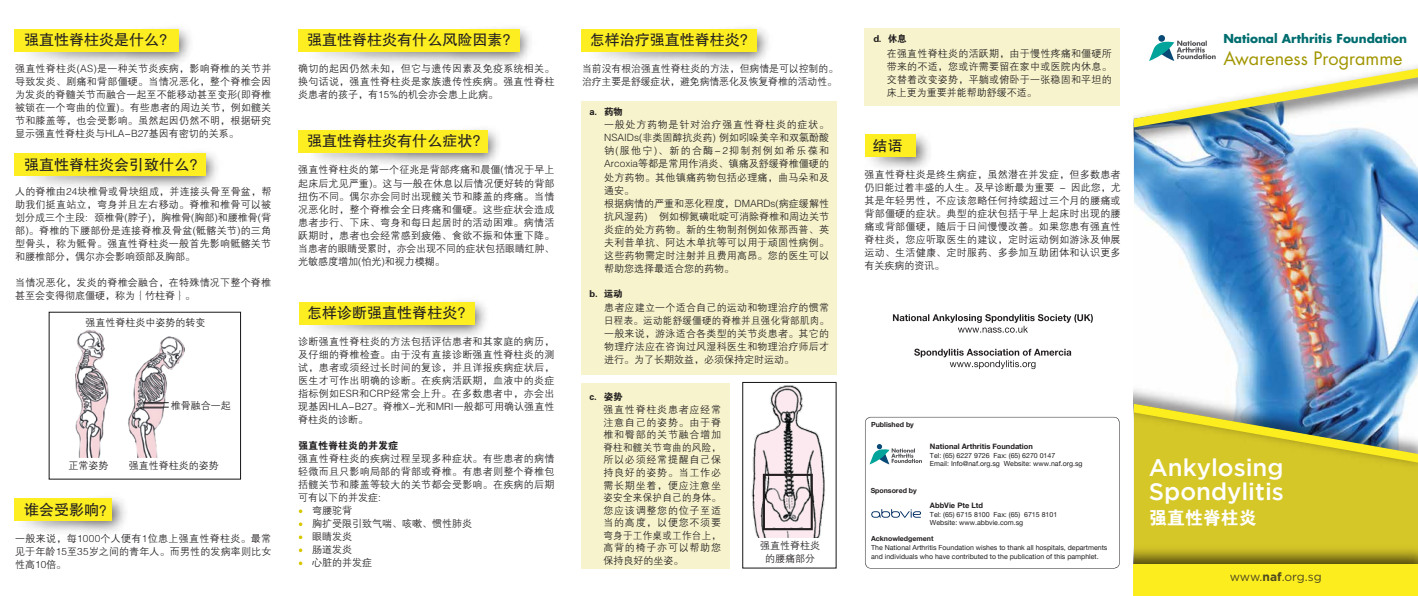
<style>
.page{position:relative;width:1418px;height:596px;background:#fff}
.page>*{position:absolute;margin:0;border:0;box-sizing:border-box;transform-origin:0 0}
.t1{font:500 24px/24px "Gotham";color:#fff}
.t2{font:18px "Futura";color:#a19600}
.t3{font:18px "FZDHTJW GB1 0";color:#fff}
.t4{font:15px "FZHTJW GB1 0";color:#231f20}
.t5{font:700 12px "Futura";color:#006d6f}
.t6{font:12px "Gotham";letter-spacing:-.01em;color:rgb(35 31 32/.8)}
.t7{font:10px/13px "FZZDXJW GB1 0";letter-spacing:.025em;color:#231f20;text-align:justify}
.t8{font:10px/13px "FZZDXJW GB1 0";color:#231f20}
.t9{font:10px "FZDHTJW GB1 0";color:#231f20}
.t10{font:9.5px "FZDHTJW GB1 0";letter-spacing:-.025em;color:#231f20}
.t11{font:700 7.5px "Helvetica Neue";color:#231f20}
.t12{font:7px/8.4px "Helvetica Neue";color:#231f20}
.t13{font:700 7px "Helvetica Neue";color:#231f20}
.s1{font-weight:700}
</style>
<div class="page">
<img style="left:1133px;top:152px;width:284px;height:227px">
<img style="left:1133px;top:55px;width:284px;height:97px">
<svg style="left:1133px;top:69px;width:284px;height:58px"></svg>
<div style="left:1133px;top:476px;width:284px;height:64px;background:#d6c728"></div>
<img style="left:1133px;top:379px;width:284px;height:97px">
<img style="left:1133px;top:403px;width:284px;height:59px">
<img style="left:1133px;top:540px;width:284px;height:24px">
<div style="left:1133px;top:564px;width:284px;height:31px;background:#fcee1e"></div>
<img style="left:76px;top:330px;width:109px;height:127px">
<img style="left:14px;top:28px;width:176px;height:36px">
<div style="left:14px;top:29px;width:164px;height:22px;background:#fcee21"></div>
<img style="left:298px;top:28px;width:232px;height:36px">
<div style="left:299px;top:29px;width:221px;height:22px;background:#fcee21"></div>
<img style="left:581px;top:28px;width:187px;height:36px">
<div style="left:581px;top:29px;width:176px;height:22px;background:#fcee21"></div>
<img style="left:871px;top:134px;width:58px;height:35px">
<div style="left:865px;top:134px;width:50px;height:23px;background:#fcee21"></div>
<img style="left:298px;top:129px;width:201px;height:35px">
<div style="left:299px;top:130px;width:189px;height:23px;background:#fcee21"></div>
<img style="left:299px;top:301px;width:187px;height:36px">
<div style="left:299px;top:302px;width:175px;height:22px;background:#fcee21"></div>
<img style="left:30px;top:152px;width:187px;height:35px">
<div style="left:14px;top:153px;width:192px;height:23px;background:#fcee21"></div>
<img style="left:14px;top:498px;width:112px;height:35px">
<div style="left:14px;top:498px;width:98px;height:22px;background:#fcee21"></div>
<div style="left:581px;top:383px;width:149px;height:185px;background:#f7f4cd"></div>
<div style="left:581px;top:101px;width:255px;height:273px;background:#f7f4cd"></div>
<div style="left:864px;top:28px;width:255px;height:77px;background:#f7f4cd"></div>
<div style="left:742px;top:381px;width:94px;height:187px;border:1px solid #161618"></div>
<svg style="left:865px;top:416px;width:254px;height:152px"></svg>
<div style="left:871px;top:535px;width:62px;height:7px;background:#fff"></div>
<div style="left:871px;top:544px;width:236px;height:7px;background:#fff"></div>
<div style="left:871px;top:553px;width:227px;height:7px;background:#fff"></div>
<div style="left:871px;top:421px;width:43px;height:7px;background:#fff"></div>
<svg style="left:871px;top:508px;width:50px;height:9px"></svg>
<svg style="left:893px;top:314px;width:199px;height:18px"></svg>
<svg style="left:914px;top:348px;width:157px;height:21px"></svg>
<img style="left:751px;top:385px;width:74px;height:152px">
<div style="left:762px;top:473px;width:50px;height:57px;border:2px solid #231f20"></div>
<svg style="left:143px;top:402px;width:26px;height:1px"></svg>
<hr style="left:139px;top:406px;width:30px;height:1px;background:#231f20">
<div style="left:1158px;top:35px;width:6px;height:7px;background:#084975;border-radius:50%"></div>
<svg style="left:1149px;top:40px;width:66px;height:21px"></svg>
<svg style="left:869px;top:444px;width:53px;height:20px"></svg>
<h3 class="t4" style="left:24px;top:32px;width:145px">强直性脊柱炎是什么?</h3>
<p class="t7" style="left:15px;top:62px;width:258px">强直性脊柱炎(AS)是一种关节炎疾病，影响脊椎的关节并导致发炎、剧痛和背部僵硬。当情况恶化，整个脊椎会因为发炎的脊髓关节而融合一起至不能移动甚至变形(即脊椎被锁在一个弯曲的位置)。有些患者的周边关节，例如髋关节和膝盖等，也会受影响。虽然起因仍然不明，根据研究显示强直性脊柱炎与HLA-B27基因有密切的关系。</p>
<h3 class="t4" style="left:24px;top:156px;width:175px">强直性脊柱炎会引致什么?</h3>
<p class="t7" style="left:15px;top:185px;width:258px">人的脊椎由24块椎骨或骨块组成，并连接头骨至骨盆，帮助我们挺直站立，弯身并且左右移动。脊椎和椎骨可以被划分成三个主段: 颈椎骨(脖子)，胸椎骨(胸部)和腰椎骨(背部)。脊椎的下腰部份是连接脊椎及骨盆(骶髂关节)的三角型骨头，称为骶骨。强直性脊柱炎一般首先影响骶髂关节和腰椎部分，偶尔亦会影响颈部及胸部。</p>
<p class="t7" style="left:15px;top:276px;width:257px">当情况恶化，发炎的脊椎会融合，在特殊情况下整个脊椎甚至会变得彻底僵硬，称为｛竹柱脊｝。</p>
<h3 class="t4" style="left:307px;top:31px;width:205px">强直性脊柱炎有什么风险因素?</h3>
<p class="t7" style="left:298px;top:62px;width:257px">确切的起因仍然未知，但它与遗传因素及免疫系统相关。换句话说，强直性脊柱炎是家族遗传性疾病。强直性脊柱炎患者的孩子，有15%的机会亦会患上此病。</p>
<h3 class="t4" style="left:307px;top:133px;width:175px">强直性脊柱炎有什么症状?</h3>
<p class="t7" style="left:298px;top:164px;width:258px">强直性脊柱炎的第一个征兆是背部疼痛和晨僵(情况于早上起床后尤见严重)。这与一般在休息以后情况便好转的背部扭伤不同。偶尔亦会同时出现髋关节和膝盖的疼痛。当情况恶化时，整个脊椎会全日疼痛和僵硬。这些症状会造成患者步行、下床、弯身和每日起居时的活动困难。病情活跃期时，患者也会经常感到疲倦、食欲不振和体重下降。当患者的眼睛受累时，亦会出现不同的症状包括眼睛红肿、光敏感度增加(怕光)和视力模糊。</p>
<h3 class="t4" style="left:590px;top:32px;width:160px">怎样治疗强直性脊柱炎?</h3>
<p class="t8" style="left:582px;top:62px;width:258px">当前没有根治强直性脊柱炎的方法，但病情是可以控制的。治疗主要是舒缓症状，避免病情恶化及恢复脊椎的活动性。</p>
<p class="t10" style="left:589px;top:107px;width:35px">a. 药物</p>
<p class="t7" style="left:604px;top:119px;width:226px;text-align:left">一般处方药物是针对治疗强直性脊柱炎的症状。<br>NSAIDs(非类固醇抗炎药) 例如吲哚美辛和双氯酚酸钠(服他宁)、新的合酶-2抑制剂例如希乐葆和<br>Arcoxia等都是常用作消炎、镇痛及舒缓脊椎僵硬的处方药物。其他镇痛药物包括必理痛，曲马朵和及通安。<br>根据病情的严重和恶化程度，DMARDs(病症缓解性抗风湿药) 例如柳氮磺吡啶可消除脊椎和周边关节炎症的处方药物。新的生物制剂例如依那西普、英夫利昔单抗、阿达木单抗等可以用于顽固性病例。这些药物需定时注射并且费用高昂。您的医生可以帮助您选择最适合您的药物。</p>
<p class="t10" style="left:589px;top:288px;width:35px">b. 运动</p>
<p class="t10" style="left:873px;top:34px;width:35px">d. 休息</p>
<p class="t7" style="left:886px;top:47px;width:226px">在强直性脊柱炎的活跃期，由于慢性疼痛和僵硬所带来的不适，您或许需要留在家中或医院内休息。交替着改变姿势，平躺或俯卧于一张稳固和平坦的床上更为重要并能帮助舒缓不适。</p>
<h3 class="t4" style="left:872px;top:137px;width:31px">结语</h3>
<p class="t7" style="left:864px;top:168px;width:258px">强直性脊柱炎是终生病症，虽然潜在并发症，但多数患者仍旧能过着丰盛的人生。及早诊断最为重要 - 因此您，尤其是年轻男性，不应该忽略任何持续超过三个月的腰痛或背部僵硬的症状。典型的症状包括于早上起床时出现的腰痛或背部僵硬，随后于日间慢慢改善。如果您患有强直性脊柱炎，您应听取医生的建议，定时运动例如游泳及伸展运动、生活健康、定时服药、多参加互助团体和认识更多有关疾病的资讯。</p>
<p class="t5" style="left:1223px;top:30px;width:185px">National Arthritis Foundation</p>
<h2 class="t2" style="left:1223px;top:46px;width:181px">Awareness Programme</h2>
<p class="t8" style="left:85px;top:316px;width:121px">强直性脊柱炎中姿势的转变</p>
<p class="t7" style="left:69px;top:458px;width:41px">正常姿势</p>
<h3 class="t4" style="left:24px;top:501px;width:92px">谁会受影响？</h3>
<p class="t7" style="left:171px;top:399px;width:61px">椎骨融合一起</p>
<p class="t8" style="left:129px;top:458px;width:91px">强直性脊柱炎的姿势</p>
<p class="t7" style="left:15px;top:532px;width:258px">一般来说，每1000个人便有1位患上强直性脊柱炎。最常见于年龄15至35岁之间的青年人。而男性的发病率则比女性高10倍。</p>
<h3 class="t4" style="left:307px;top:304px;width:160px">怎样诊断强直性脊柱炎?</h3>
<p class="t7" style="left:298px;top:335px;width:258px">诊断强直性脊柱炎的方法包括评估患者和其家庭的病历，及仔细的脊椎检查。由于没有直接诊断强直性脊柱炎的测试，患者或须经过长时间的复诊，并且详报疾病症状后，医生才可作出明确的诊断。在疾病活跃期，血液中的炎症指标例如ESR和CRP经常会上升。在多数患者中，亦会出现基因HLA-B27。脊椎X-光和MRI一般都可用确认强直性脊柱炎的诊断。</p>
<p class="t9" style="left:298px;top:440px;width:101px">强直性脊柱炎的并发症</p>
<p class="t7" style="left:298px;top:452px;width:257px">强直性脊柱炎的疾病过程呈现多种症状。有些患者的病情</p>
<p class="t7" style="left:298px;top:465px;width:257px">轻微而且只影响局部的背部或脊椎。有患者则整个脊椎包</p>
<p class="t7" style="left:298px;top:478px;width:257px">括髋关节和膝盖等较大的关节都会受影响。在疾病的后期</p>
<p class="t8" style="left:298px;top:491px;width:84px">可有以下的并发症:</p>
<p class="t7" style="left:312px;top:504px;width:41px">弯腰驼背</p>
<p class="t8" style="left:312px;top:517px;width:161px">胸扩受限引致气喘、咳嗽、惯性肺炎</p>
<p class="t7" style="left:312px;top:530px;width:41px">眼睛发炎</p>
<p class="t7" style="left:312px;top:543px;width:41px">肠道发炎</p>
<p class="t7" style="left:312px;top:556px;width:61px">心脏的并发症</p>
<p class="t7" style="left:604px;top:301px;width:226px">患者应建立一个适合自己的运动和物理治疗的惯常日程表。运动能舒缓僵硬的脊椎并且强化背部肌肉。一般来说，游泳适合各类型的关节炎患者。其它的物理疗法应在咨询过风湿科医生和物理治疗师后才进行。为了长期效益，必须保持定时运动。</p>
<p class="t10" style="left:589px;top:391px;width:35px">c. 姿势</p>
<p class="t7" style="left:603px;top:404px;width:119px;line-height:12.5px">强直性脊柱炎患者应经常注意自己的姿势。由于脊椎和臀部的关节融合增加脊柱和髋关节弯曲的风险，所以必须经常提醒自己保持良好的姿势。当工作必需长期坐着，便应注意坐姿安全来保护自己的身体。您应该调整您的位子至适当的高度，以便您不须要弯身于工作桌或工作台上，高背的椅子亦可以帮助您保持良好的坐姿。</p>
<p class="t8" style="left:760px;top:539px;width:61px;text-align:center">强直性脊柱炎的腰痛部分</p>
<p class="t13" style="left:871px;top:418px;width:44px">Published by</p>
<p class="t13" style="left:870px;top:485px;width:48px">Sponsored by</p>
<p class="t11" style="left:930px;top:440px;width:104px">National Arthritis Foundation</p>
<p class="t12" style="left:930px;top:451px;width:154px">Tel: (65) 6227 9726 Fax: (65) 6270 0147<br>Email: Info@naf.org.sg Website: www.naf.org.sg</p>
<p class="t11" style="left:930px;top:499px;width:55px">AbbVie Pte Ltd</p>
<p class="t12" style="left:930px;top:510px;width:129px">Tel: (65) 6715 8100 Fax: (65) 6715 8101<br>Website: www.abbvie.com.sg</p>
<p class="t13" style="left:871px;top:532px;width:64px">Acknowledgement</p>
<p class="t12" style="left:871px;top:543px;width:238px;line-height:9px">The National Arthritis Foundation wishes to thank all hospitals, departments and individuals who have contributed to the publication of this pamphlet.</p>
<h1 class="t1" style="left:1148px;top:455px;width:136px">Ankylosing<br>Spondylitis</h1>
<h2 class="t3" style="left:1148px;top:508px;width:109px">强直性脊柱炎</h2>
<p class="t6" style="left:1229px;top:569px;width:93px">www.<span class="s1">naf</span>.org.sg</p>
</div>
